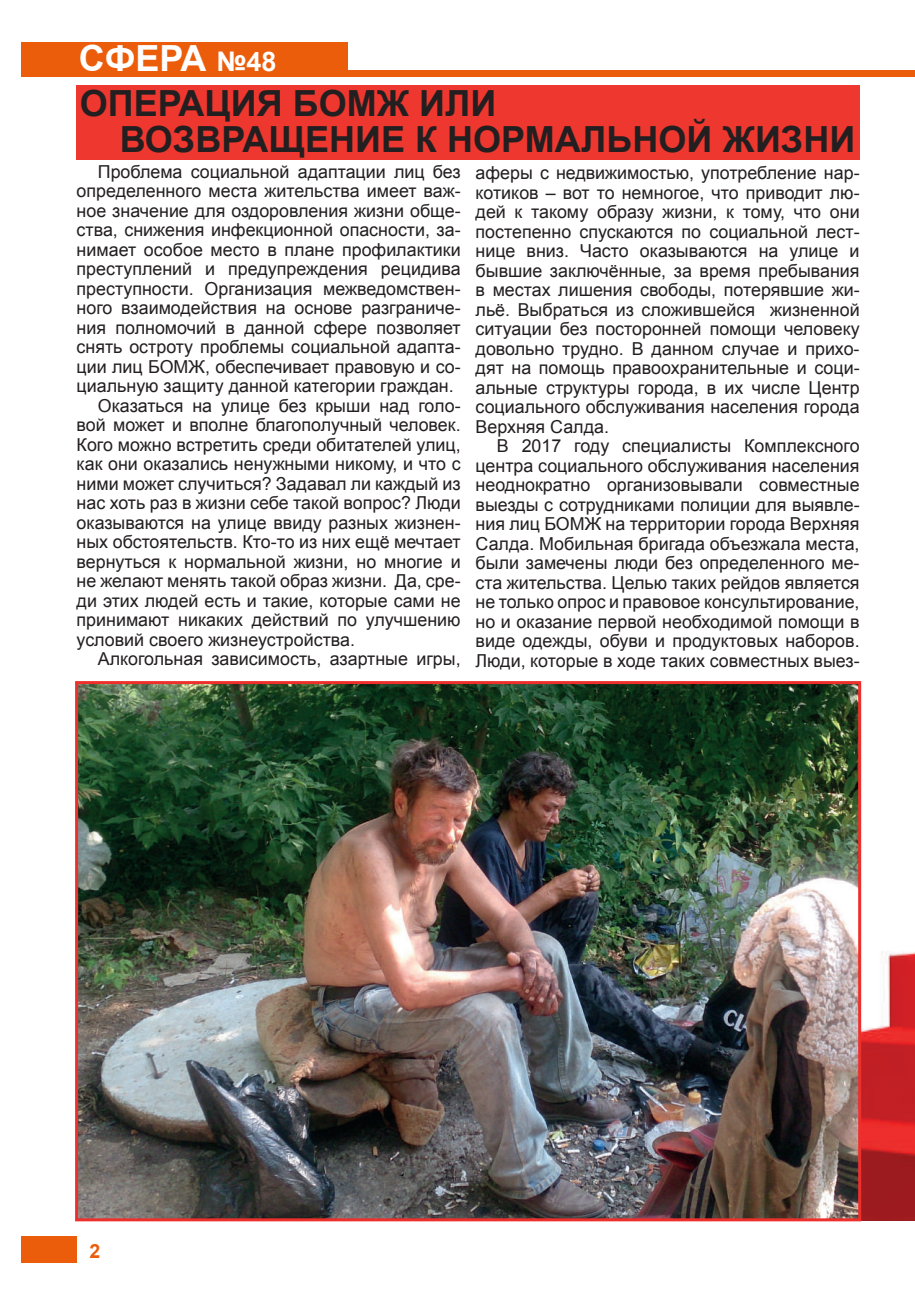
<style>
.page{position:relative;width:915px;height:1306px;background:#fff}
.page>*{position:absolute;margin:0;border:0;box-sizing:border-box;transform-origin:0 0}
.t1{font:700 36px/44.4px "Arial";color:#231f20}
.t2{font:700 19.5px "Arial";color:#eb5d0b}
.t3{font:17.85px/19.5px "Arial";color:#231f20;text-align:justify}
.s1{color:#fff}
.s2{font-size:27px;color:#fff}
</style>
<div class="page">
<div style="left:21px;top:1236px;width:56px;height:27px;background:#eb5d0b"></div>
<div style="left:21px;top:70px;width:893px;height:6px;background:#eb5d0b"></div>
<div style="left:21px;top:42px;width:327px;height:28px;background:#eb5d0b"></div>
<img style="left:860px;top:681px;width:54px;height:539px">
<div style="left:77px;top:85px;width:782px;height:75px;background:#ee372f"></div>
<img style="left:75px;top:681px;width:785px;height:540px">
<h1 class="t1" style="left:79px;top:38px;width:419px"><span class="s1">СФЕРА</span> <span class="s2">№48<br></span>ОПЕРАЦИЯ БОМЖ ИЛИ</h1>
<h1 class="t1" style="left:120px;top:118px;width:736px">ВОЗВРАЩЕНИЕ К НОРМАЛЬНОЙ ЖИЗНИ</h1>
<p class="t3" style="left:475px;top:163px;width:385px">аферы с недвижимостью, употребление нар&shy;котиков – вот то немногое, что приводит лю&shy;дей к такому образу жизни, к тому, что они постепенно спускаются по социальной лест&shy;нице вниз. Часто оказываются на улице и бывшие заключённые, за время пребывания в местах лишения свободы, потерявшие жи&shy;льё. Выбраться из сложившейся жизненной ситуации без посторонней помощи человеку довольно трудно. В данном случае и прихо&shy;дят на помощь правоохранительные и соци&shy;альные структуры города, в их числе Центр социального обслуживания населения города Верхняя Салда.</p>
<p class="t3" style="left:475px;top:436px;width:385px;text-indent:21px">В 2017 году специалисты Комплексного центра социального обслуживания населения неоднократно организовывали совместные выезды с сотрудниками полиции для выявле&shy;ния лиц БОМЖ на территории города Верхняя Салда. Мобильная бригада объезжала места, были замечены люди без определенного ме&shy;ста жительства. Целью таких рейдов является не только опрос и правовое консультирование, но и оказание первой необходимой помощи в виде одежды, обуви и продуктовых наборов.<br>Люди, которые в ходе таких совместных выез-</p>
<p class="t3" style="left:98px;top:162px;width:364px">Проблема социальной адаптации лиц без</p>
<p class="t3" style="left:77px;top:181px;width:385px">определенного места жительства имеет важ-</p>
<p class="t3" style="left:77px;top:201px;width:385px">ное значение для оздоровления жизни обще-</p>
<p class="t3" style="left:77px;top:220px;width:385px">ства, снижения инфекционной опасности, за-</p>
<p class="t3" style="left:77px;top:240px;width:385px">нимает особое место в плане профилактики</p>
<p class="t3" style="left:77px;top:259px;width:385px">преступлений и предупреждения рецидива</p>
<p class="t3" style="left:77px;top:279px;width:385px">преступности. Организация межведомствен-</p>
<p class="t3" style="left:77px;top:298px;width:385px">ного взаимодействия на основе разграниче-</p>
<p class="t3" style="left:77px;top:318px;width:385px">ния полномочий в данной сфере позволяет</p>
<p class="t3" style="left:77px;top:337px;width:385px">снять остроту проблемы социальной адапта-</p>
<p class="t3" style="left:77px;top:357px;width:385px">ции лиц БОМЖ, обеспечивает правовую и со-</p>
<p class="t3" style="left:77px;top:376px;width:378px">циальную защиту данной категории граждан.</p>
<p class="t3" style="left:98px;top:396px;width:364px">Оказаться на улице без крыши над голо-</p>
<p class="t3" style="left:77px;top:415px;width:385px">вой может и вполне благополучный человек.</p>
<p class="t3" style="left:77px;top:435px;width:385px">Кого можно встретить среди обитателей улиц,</p>
<p class="t3" style="left:77px;top:454px;width:385px">как они оказались ненужными никому, и что с</p>
<p class="t3" style="left:77px;top:474px;width:385px">ними может случиться? Задавал ли каждый из</p>
<p class="t3" style="left:77px;top:493px;width:385px">нас хоть раз в жизни себе такой вопрос? Люди</p>
<p class="t3" style="left:77px;top:513px;width:385px">оказываются на улице ввиду разных жизнен-</p>
<p class="t3" style="left:77px;top:532px;width:385px">ных обстоятельств. Кто-то из них ещё мечтает</p>
<p class="t3" style="left:77px;top:552px;width:385px">вернуться к нормальной жизни, но многие и</p>
<p class="t3" style="left:77px;top:571px;width:385px">не желают менять такой образ жизни. Да, сре-</p>
<p class="t3" style="left:77px;top:591px;width:385px">ди этих людей есть и такие, которые сами не</p>
<p class="t3" style="left:77px;top:610px;width:385px">принимают никаких действий по улучшению</p>
<p class="t3" style="left:77px;top:630px;width:280px">условий своего жизнеустройства.</p>
<p class="t3" style="left:98px;top:649px;width:364px">Алкогольная зависимость, азартные игры,</p>
<p class="t2" style="left:89px;top:1237px;width:12px">2</p>
</div>
